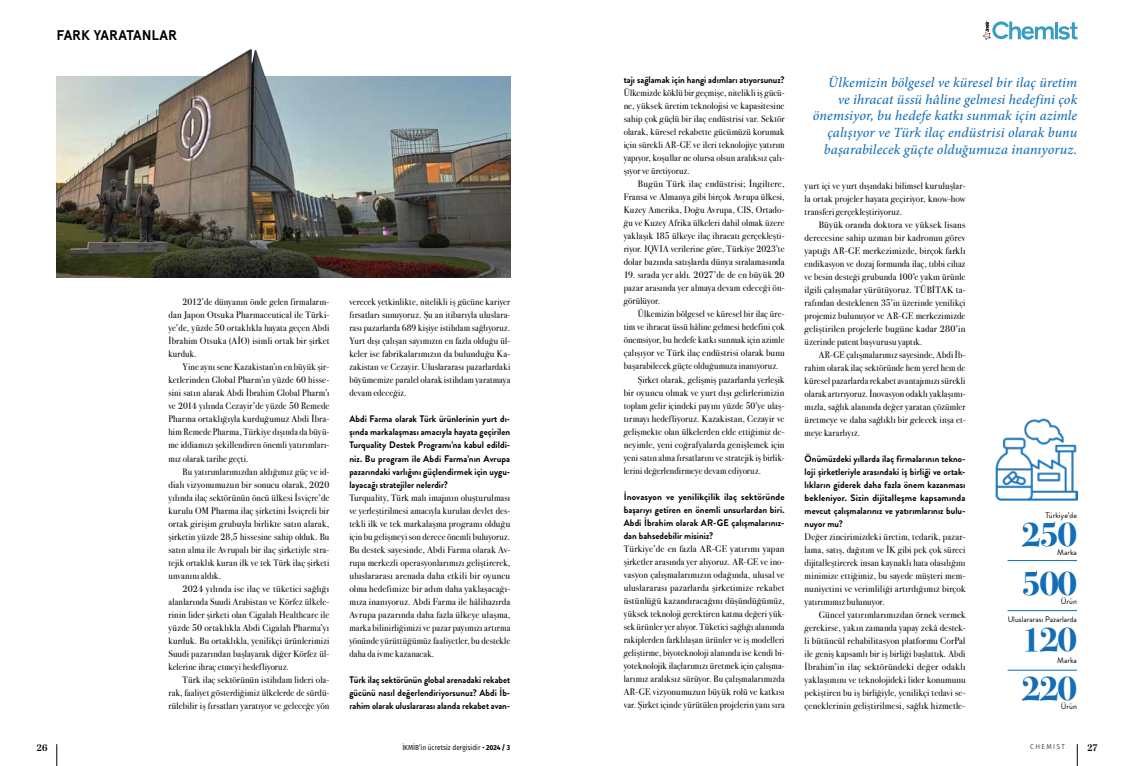
<style>
.page{position:relative;width:1134px;height:766px;background:#fff}
.page>*{position:absolute;margin:0;border:0;box-sizing:border-box;transform-origin:0 0}
.t1{font:700 35px "Bodoni Svty Two ITCTT";letter-spacing:-.05em;color:#146eb6}
.t2{font:italic 500 14px/16.8px "Minion Pro";letter-spacing:.01em;color:#146eb6;text-align:right}
.t3{font:700 14px "Apercu";letter-spacing:-.005em;color:#000}
.t4{font:9.5px/13px "Bodoni Svty Two ITCTT";letter-spacing:.015em;color:#000;text-align:justify}
.t5{font:9.5px/13px "Bodoni Svty Two ITCTT";letter-spacing:.015em;color:#000;text-align:justify;scale:.95 1}
.t6{font:700 9.5px/13px "Brandon Grotesque";letter-spacing:.005em;color:#000;text-align:justify;scale:.95 1}
.t7{font:9.5px/13px "Bodoni Svty Two ITCTT";letter-spacing:.015em;color:#000;text-align:justify;scale:.96 1}
.t8{font:700 9.5px/13px "Brandon Grotesque";letter-spacing:.005em;color:#000;text-align:justify}
.t9{font:700 9.5px "Abril Display";color:#000}
.t10{font:8px "Brandon Grotesque";color:#000}
.t11{font:7.2px "Fira Sans Condensed";color:#000}
.t12{font:300 7px "Fira Sans";letter-spacing:.2em;color:#000}
.s1{font-weight:700}
</style>
<div class="page">
<svg style="left:57px;top:744px;width:1px;height:21px"></svg>
<svg style="left:1077px;top:744px;width:1px;height:21px"></svg>
<svg style="left:983px;top:21px;width:94px;height:19px"></svg>
<img style="left:57px;top:77px;width:453px;height:200px">
<img style="left:159px;top:49px;width:130px;height:104px">
<hr style="left:1007px;top:610px;width:70px;height:1px;background:#146eb6">
<hr style="left:1007px;top:669px;width:70px;height:1px;background:#146eb6">
<hr style="left:1007px;top:560px;width:70px;height:1px;background:#146eb6">
<img style="left:995px;top:418px;width:82px;height:82px">
<h2 class="t3" style="left:56px;top:27px;width:122px">FARK YARATANLAR</h2>
<p class="t7" style="left:168px;top:294px;width:169px;text-indent:14px">2012’de dünyanın önde gelen firmaların&shy;dan Japon Otsuka Pharmaceutical ile Türki&shy;ye’de, yüzde 50 ortaklıkla hayata geçen Abdi İbrahim Otsuka (AİO) isimli ortak bir şirket kurduk.</p>
<p class="t5" style="left:168px;top:359px;width:171px;text-indent:14px">Yine aynı sene Kazakistan’ın en büyük şir&shy;ketlerinden Global Pharm’ın yüzde 60 hisse&shy;sini satın alarak Abdi İbrahim Global Pharm’ı ve 2014 yılında Cezayir’de yüzde 50 Remede Pharma ortaklığıyla kurduğumuz Abdi İbra&shy;him Remede Pharma, Türkiye dışında da büyü&shy;me iddiamızı şekillendiren önemli yatırımları&shy;mız olarak tarihe geçti.</p>
<p class="t5" style="left:168px;top:463px;width:171px;text-indent:14px">Bu yatırımlarımızdan aldığımız güç ve id&shy;dialı vizyonumuzun bir sonucu olarak, 2020 yılında ilaç sektörünün öncü ülkesi İsviçre’de kurulu OM Pharma ilaç şirketini İsviçreli bir ortak girişim grubuyla birlikte satın alarak, şirketin yüzde 28,5 hissesine sahip olduk. Bu satın alma ile Avrupalı bir ilaç şirketiyle stra&shy;tejik ortaklık kuran ilk ve tek Türk ilaç şirketi unvanını aldık.</p>
<p class="t4" style="left:168px;top:580px;width:162px;text-indent:14px">2024 yılında ise ilaç ve tüketici sağlığı alanlarında Suudi Arabistan ve Körfez ülkele&shy;rinin lider şirketi olan Cigalah Healthcare ile yüzde 50 ortaklıkla Abdi Cigalah Pharma’yı kurduk. Bu ortaklıkla, yenilikçi ürünlerimizi Suudi pazarından başlayarak diğer Körfez ül&shy;kelerine ihraç etmeyi hedefliyoruz.</p>
<p class="t4" style="left:168px;top:671px;width:162px;text-indent:14px">Türk ilaç sektörünün istihdam lideri ola&shy;rak, faaliyet gösterdiğimiz ülkelerde de sürdü&shy;rülebilir iş fırsatları yaratıyor ve geleceğe yön</p>
<p class="t5" style="left:349px;top:294px;width:171px">verecek yetkinlikte, nitelikli iş gücüne kariyer fırsatları sunuyoruz. Şu an itibarıyla uluslara&shy;rası pazarlarda 689 kişiye istihdam sağlıyoruz.<br>Yurt dışı çalışan sayımızın en fazla olduğu ül&shy;keler ise fabrikalarımızın da bulunduğu Ka&shy;zakistan ve Cezayir. Uluslararası pazarlardaki büyümemize paralel olarak istihdam yaratmaya devam edeceğiz.</p>
<p class="t6" style="left:349px;top:412px;width:171px">Abdi Farma olarak Türk ürünlerinin yurt dı&shy;şında markalaşması amacıyla hayata geçirilen Turquality Destek Programı’na kabul edildi&shy;niz. Bu program ile Abdi Farma’nın Avrupa pazarındaki varlığını güçlendirmek için uygu&shy;layacağı stratejiler nelerdir?</p>
<p class="t4" style="left:349px;top:489px;width:162px">Turquality, Türk malı imajının oluşturulması ve yerleştirilmesi amacıyla kurulan devlet des&shy;tekli ilk ve tek markalaşma programı olduğu için bu gelişmeyi son derece önemli buluyoruz.<br>Bu destek sayesinde, Abdi Farma olarak Av&shy;rupa merkezli operasyonlarımızı geliştirerek, uluslararası arenada daha etkili bir oyuncu olma hedefimize bir adım daha yaklaşacağı&shy;mıza inanıyoruz. Abdi Farma ile hâlihazırda Avrupa pazarında daha fazla ülkeye ulaşma, marka bilinirliğimizi ve pazar payımızı artırma yönünde yürüttüğümüz faaliyetler, bu destekle daha da ivme kazanacak.</p>
<p class="t6" style="left:349px;top:672px;width:171px">Türk ilaç sektörünün global arenadaki rekabet gücünü nasıl değerlendiriyorsunuz? Abdi İ b&shy;rahim olarak uluslararası alanda rekabet avan-</p>
<p class="t6" style="left:624px;top:74px;width:171px">tajı sağlamak için hangi adımları atıyorsunuz?</p>
<p class="t5" style="left:624px;top:85px;width:171px">Ülkemizde köklü bir geçmişe, nitelikli iş gücü&shy;ne, yüksek üretim teknolojisi ve kapasitesine sahip çok güçlü bir ilaç endüstrisi var. Sektör olarak, küresel rekabette gücümüzü korumak için sürekli AR-GE ve ileri teknolojiye yatırım yapıyor, koşullar ne olursa olsun aralıksız çalı&shy;şıyor ve üretiyoruz.</p>
<p class="t4" style="left:624px;top:176px;width:162px;text-indent:14px">Bugün Türk ilaç endüstrisi; İngiltere, Fransa ve Almanya gibi birçok Avrupa ülkesi, Kuzey Amerika, Doğu Avrupa, CIS, Ortado&shy;ğu ve Kuzey Afrika ülkeleri dahil olmak üzere yaklaşık 185 ülkeye ilaç ihracatı gerçekleşti&shy;riyor. IQVIA verilerine göre, Türkiye 2023’te dolar bazında satışlarda dünya sıralamasında</p>
<p class="t4" style="left:624px;top:267px;width:162px">19. sırada yer aldı. 2027’de de en büyük 20 pazar arasında yer almaya devam edeceği ön&shy;görülüyor.</p>
<p class="t5" style="left:638px;top:306px;width:156px">Ülkemizin bölgesel ve küresel bir ilaç üre-</p>
<p class="t5" style="left:624px;top:319px;width:171px">tim ve ihracat üssü hâline gelmesi hedefini çok</p>
<p class="t5" style="left:624px;top:332px;width:171px">önemsiyor, bu hedefe katkı sunmak için azimle</p>
<p class="t4" style="left:624px;top:345px;width:162px">çalışıyor ve Türk ilaç endüstrisi olarak bunu</p>
<p class="t5" style="left:624px;top:358px;width:165px">başarabilecek güçte olduğumuza inanıyoruz.</p>
<p class="t5" style="left:638px;top:371px;width:156px">Şirket olarak, gelişmiş pazarlarda yerleşik</p>
<p class="t4" style="left:624px;top:384px;width:162px">bir oyuncu olmak ve yurt dışı gelirlerimizin</p>
<p class="t5" style="left:624px;top:397px;width:171px">toplam gelir içindeki payını yüzde 50’ye ulaş-</p>
<p class="t4" style="left:624px;top:410px;width:162px">tırmayı hedefliyoruz. Kazakistan, Cezayir ve</p>
<p class="t7" style="left:624px;top:423px;width:169px">gelişmekte olan ülkelerden elde ettiğimiz de-</p>
<p class="t4" style="left:624px;top:436px;width:162px">neyimle, yeni coğrafyalarda genişlemek için</p>
<p class="t5" style="left:624px;top:449px;width:171px">yeni satın alma fırsatlarını ve stratejik iş birlik-</p>
<p class="t5" style="left:624px;top:462px;width:146px">lerini değerlendirmeye devam ediyoruz.</p>
<p class="t8" style="left:624px;top:490px;width:162px">İ novasyon ve yenilikçilik ilaç sektöründe başarıyı getiren en önemli unsurlardan biri.<br>Abdi İ brahim olarak AR-GE çalışmalarınız&shy;dan bahsedebilir misiniz?</p>
<p class="t4" style="left:624px;top:540px;width:162px">Türkiye’de en fazla AR-GE yatırımı yapan şirketler arasında yer alıyoruz. AR-GE ve ino&shy;vasyon çalışmalarımızın odağında, ulusal ve uluslararası pazarlarda şirketimize rekabet üstünlüğü kazandıracağını düşündüğümüz, yüksek teknoloji gerektiren katma değeri yük&shy;sek ürünler yer alıyor. Tüketici sağlığı alanında rakiplerden farklılaşan ürünler ve iş modelleri geliştirme, biyoteknoloji alanında ise kendi bi&shy;yoteknolojik ilaçlarımızı üretmek için çalışma&shy;larımız aralıksız sürüyor. Bu çalışmalarımızda AR-GE vizyonumuzun büyük rolü ve katkısı var. Şirket içinde yürütülen projelerin yanı sıra</p>
<h2 class="t2" style="left:813px;top:74px;width:266px">Ülkemizin bölgesel ve küresel bir ilaç üretim<br>ve ihracat üssü hâline gelmesi hedefini çok önemsiyor, bu hedefe katkı sunmak için azimle çalışıyor ve Türk ilaç endüstrisi olarak bunu başarabilecek güçte olduğumuza inanıyoruz.</h2>
<p class="t7" style="left:805px;top:178px;width:169px">yurt içi ve yurt dışındaki bilimsel kuruluşlar&shy;la ortak projeler hayata geçiriyor, know-how transferi gerçekleştiriyoruz.</p>
<p class="t4" style="left:805px;top:217px;width:162px;text-indent:14px">Büyük oranda doktora ve yüksek lisans derecesine sahip uzman bir kadronun görev yaptığı AR-GE merkezimizde, birçok farklı endikasyon ve dozaj formunda ilaç, tıbbi cihaz ve besin desteği grubunda 100’e yakın ürünle ilgili çalışmalar yürütüyoruz. TÜBİTAK ta&shy;rafından desteklenen 35’in üzerinde yenilikçi projemiz bulunuyor ve AR-GE merkezimizde geliştirilen projelerle bugüne kadar 280’in üzerinde patent başvurusu yaptık.</p>
<p class="t5" style="left:805px;top:347px;width:171px;text-indent:14px">AR-GE çalışmalarımız sayesinde, Abdi İb&shy;rahim olarak ilaç sektöründe hem yerel hem de küresel pazarlarda rekabet avantajımızı sürekli olarak artırıyoruz. İnovasyon odaklı yaklaşımı&shy;mızla, sağlık alanında değer yaratan çözümler üretmeye ve daha sağlıklı bir gelecek inşa et&shy;meye kararlıyız.</p>
<p class="t6" style="left:805px;top:452px;width:171px">Önümüzdeki yıllarda ilaç firmalarının tekno&shy;loji şirketleriyle arasındaki iş birliği ve ortak&shy;lıkların giderek daha fazla önem kazanması bekleniyor. Sizin dijitalleşme kapsamında mevcut çalışmalarınız ve yatırımlarınız bulu&shy;nuyor mu?</p>
<p class="t4" style="left:805px;top:529px;width:162px">Değer zincirimizdeki üretim, tedarik, pazar&shy;lama, satış, dağıtım ve İK gibi pek çok süreci dijitalleştirerek insan kaynaklı hata olasılığını minimize ettiğimiz, bu sayede müşteri mem&shy;nuniyetini ve verimliliği artırdığımız birçok yatırımımız bulunuyor.</p>
<p class="t4" style="left:805px;top:607px;width:162px;text-indent:14px">Güncel yatırımlarımızdan örnek vermek gerekirse, yakın zamanda yapay zekâ destek&shy;li bütüncül rehabilitasyon platformu CorPal ile geniş kapsamlı bir iş birliği başlattık. Abdi İbrahim’in ilaç sektöründeki değer odaklı yaklaşımını ve teknolojideki lider konumunu pekiştiren bu iş birliğiyle, yenilikçi tedavi se&shy;çeneklerinin geliştirilmesi, sağlık hizmetle-</p>
<p class="t10" style="left:1045px;top:509px;width:33px">Türkiye’de</p>
<h1 class="t1" style="left:1021px;top:505px;width:57px">250</h1>
<p class="t10" style="left:1057px;top:546px;width:21px">Marka</p>
<h1 class="t1" style="left:1021px;top:554px;width:57px">500</h1>
<p class="t10" style="left:1061px;top:595px;width:18px">Ürün</p>
<p class="t10" style="left:1008px;top:613px;width:71px">Uluslararası Pazarlarda</p>
<h1 class="t1" style="left:1021px;top:610px;width:57px">120</h1>
<p class="t10" style="left:1057px;top:654px;width:21px">Marka</p>
<h1 class="t1" style="left:1021px;top:659px;width:57px">220</h1>
<p class="t10" style="left:1061px;top:700px;width:18px">Ürün</p>
<p class="t11" style="left:402px;top:741px;width:109px">İKMİB’in ücretsiz dergisidir • <span class="s1">2024 / 3</span></p>
<p class="t9" style="left:37px;top:740px;width:12px">26</p>
<p class="t12" style="left:1030px;top:741px;width:36px">CHEMIST</p>
<p class="t9" style="left:1087px;top:740px;width:11px">27</p>
</div>
